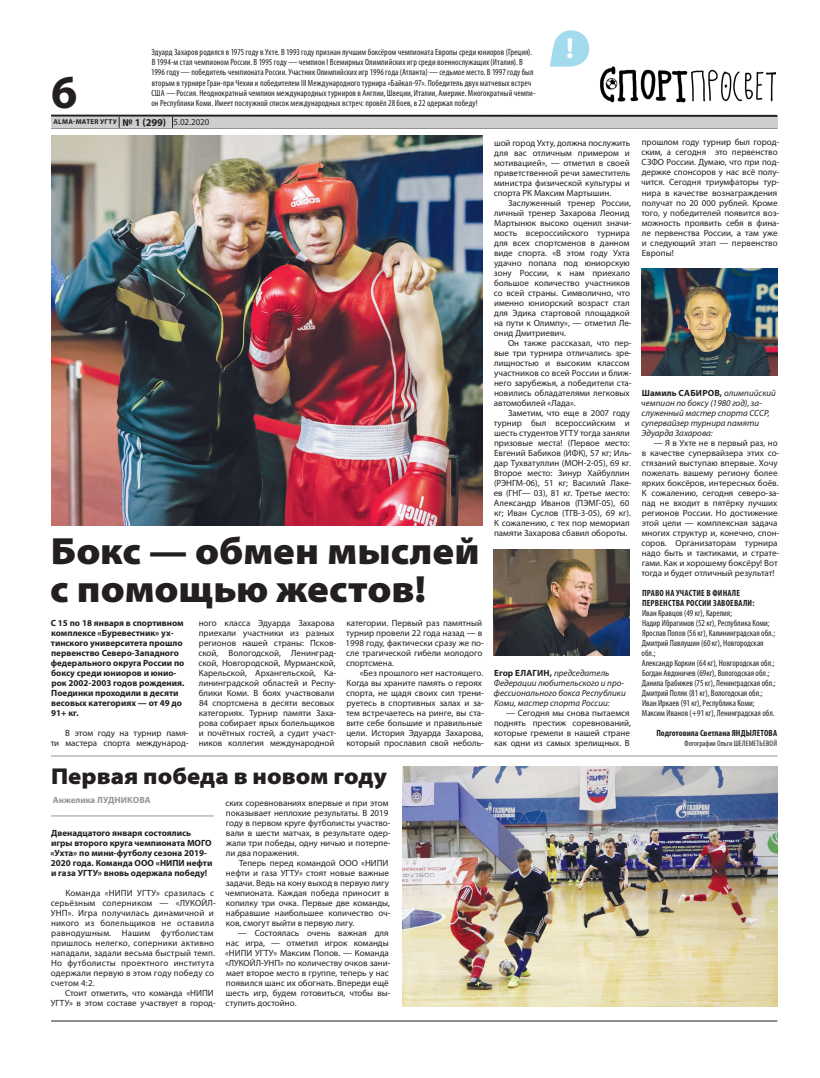
<style>
.page{position:relative;width:820px;height:1078px;background:#fff}
.page>*{position:absolute;margin:0;border:0;box-sizing:border-box;transform-origin:0 0}
.t1{font:700 47.4px "Myriad Pro";color:#231f20}
.t2{font:900 semi-expanded 38px/38px "Myriad Pro";letter-spacing:-.005em;color:#231f20}
.t3{font:700 29px "Myriad Pro";color:#fff}
.t4{font:900 semi-expanded 23px "Myriad Pro";color:#231f20}
.t5{font:9px/10px "Myriad Pro";color:#231f20}
.t6{font:condensed 9px/10px "Myriad Pro";letter-spacing:.005em;color:#231f20}
.t7{font:700 9px/10px "Myriad Pro";color:#231f20}
.t8{font:9px/10px "Myriad Pro";letter-spacing:.02em;color:#231f20}
.t9{font:italic 9px/10px "Myriad Pro";color:#231f20}
.t10{font:700 condensed 9px/10px "Myriad Pro";letter-spacing:.02em;color:#231f20}
.t11{font:700 condensed 9px "Myriad Pro";color:#231f20}
.t12{font:700 9px "Myriad Pro";letter-spacing:.005em;color:#939598}
.t13{font:condensed 8px "Myriad Pro";color:#231f20}
.t14{font:700 7px "Myriad Pro";letter-spacing:.04em;color:#231f20}
.s1{font-size:10.5px}
.s2{font-weight:400;font-size:9px}
.s3{font-weight:700;font-style:normal}
</style>
<div class="page">
<hr style="left:51px;top:128px;width:726px;height:1px;background:#231f20">
<hr style="left:51px;top:115px;width:726px;height:2px;background:#231f20">
<div style="left:51px;top:117px;width:726px;height:11px;background:#cdced0"></div>
<svg style="left:172px;top:116px;width:1px;height:12px"></svg>
<hr style="left:51px;top:1020px;width:726px;height:1px;background:#231f20">
<img style="left:600px;top:66px;width:174px;height:36px">
<svg style="left:550px;top:30px;width:40px;height:37px"></svg>
<img style="left:51px;top:135px;width:431px;height:390px">
<hr style="left:51px;top:755px;width:726px;height:1px;background:#939598">
<img style="left:493px;top:549px;width:136px;height:106px">
<img style="left:641px;top:268px;width:136px;height:107px">
<img style="left:403px;top:766px;width:374px;height:239px">
<hr style="left:51px;top:815px;width:163px;height:1px;background:#939598">
<p class="t6" style="left:151px;top:47px;width:382px">Эдуард Захаров родился в 1975 году в Ухте. В 1993 году признан лучшим боксёром чемпионата Европы среди юниоров (Греция).</p>
<h3 class="t3" style="left:566px;top:30px;width:9px">!</h3>
<p class="t6" style="left:151px;top:57px;width:386px">В 1994-м стал чемпионом России. В 1995 году — чемпион I Всемирных Олимпийских игр среди военнослужащих (Италия). В 1996 году — победитель чемпионата России. Участник Олимпийских игр 1996 года (Атланта) — седьмое место. В 1997 году был вторым в турнире Гран-при Чехии и победителем ΙΙΙ Международного турнира «Байкал-97». Победитель двух матчевых встреч США — Россия. Неоднократный чемпион международных турниров в Англии, Швеции, Италии, Америке. Многократный чемпи&shy;он Республики Коми. Имеет послужной список международных встреч: провёл 28 боев, в 22 одержал победу!</p>
<h1 class="t1" style="left:51px;top:61px;width:28px">6</h1>
<p class="t14" style="left:53px;top:117px;width:157px">ALMA-MATER УГТУ <span class="s1">№ 1 (299)</span> <span class="s2">5.02.2020</span></p>
<h2 class="t2" style="left:50px;top:533px;width:430px">Бокс — обмен мыслей с помощью жестов!</h2>
<p class="t7" style="left:51px;top:617px;width:135px">С 15 по 18 января в спортивном комплексе «Буревестник» ух&shy;тинского университета прошло первенство Северо-Западного федерального округа России по боксу среди юниоров и юнио&shy;рок 2002-2003 годов рождения.<br>Поединки проходили в десяти весовых категориях — от 49 до<br>91+ кг.</p>
<p class="t5" style="left:51px;top:727px;width:139px;text-align:right">В этом году на турнир памя-<br>ти мастера спорта международ-</p>
<p class="t5" style="left:198px;top:617px;width:139px">ного класса Эдуарда Захарова приехали участники из разных регионов нашей страны: Псков&shy;ской, Вологодской, Ленинград&shy;ской, Новгородской, Мурманской,<br>Карельской, Архангельской, Ка&shy;лининградской областей и Респу&shy;блики Коми. В боях участвовали<br>84 спортсмена в десяти весовых категориях. Турнир памяти Заха&shy;рова собирает ярых болельщиков и почётных гостей, а судит участ&shy;ников коллегия международной</p>
<p class="t5" style="left:345px;top:617px;width:140px">категории. Первый раз памятный турнир провели 22 года назад — в<br>1998 году, фактически сразу же по&shy;сле трагической гибели молодого спортсмена.</p>
<p class="t5" style="left:346px;top:667px;width:139px;text-indent:14px">«Без прошлого нет настоящего.<br>Когда вы храните память о героях спорта, не щадя своих сил трени&shy;руетесь в спортивных залах и за&shy;тем встречаетесь на ринге, вы ста&shy;вите себе большие и правильные цели. История Эдуарда Захарова, который прославил свой неболь-</p>
<h3 class="t4" style="left:51px;top:762px;width:337px">Первая победа в новом году</h3>
<p class="t12" style="left:53px;top:793px;width:99px">Анжелика ЛУДНИКОВА</p>
<p class="t7" style="left:50px;top:827px;width:163px">Двенадцатого января состоялись игры второго круга чемпионата МОГО «Ухта» по мини-футболу сезона 2019- 2020 года. Команда ООО «НИПИ нефти и газа УГТУ» вновь одержала победу!</p>
<p class="t8" style="left:51px;top:887px;width:167px;text-indent:15px">Команда «НИПИ УГТУ» сразилась с серьёзным соперником — «ЛУКОЙЛ-<br>УНП». Игра получилась динамичной и никого из болельщиков не оставила равнодушным. Нашим футболистам пришлось нелегко, соперники активно нападали, задали весьма быстрый темп.<br>Но футболисты проектного института одержали первую в этом году победу со счетом 4:2.</p>
<p class="t5" style="left:51px;top:987px;width:166px;text-align:right">Стоит отметить, что команда «НИПИ<br>УГТУ» в этом составе участвует в город-</p>
<p class="t5" style="left:225px;top:797px;width:167px">ских соревнованиях впервые и при этом показывает неплохие результаты. В 2019 году в первом круге футболисты участво&shy;вали в шести матчах, в результате одер&shy;жали три победы, одну ничью и потерпе&shy;ли два поражения.</p>
<p class="t5" style="left:225px;top:857px;width:167px;text-indent:14px">Теперь перед командой ООО «НИПИ нефти и газа УГТУ» стоят новые важные задачи. Ведь на кону выход в первую лигу чемпионата. Каждая победа приносит в копилку три очка. Первые две команды, набравшие наибольшее количество оч&shy;ков, смогут выйти в первую лигу.</p>
<p class="t5" style="left:225px;top:927px;width:167px;text-indent:13px">— Состоялась очень важная для нас игра, — отметил игрок команды «НИПИ УГТУ» Максим Попов. — Команда «ЛУКОЙЛ-УНП» по количеству очков зани&shy;мает второе место в группе, теперь у нас появился шанс их обогнать. Впереди ещё шесть игр, будем готовиться, чтобы вы&shy;ступить достойно.</p>
<p class="t5" style="left:493px;top:137px;width:138px;text-align:justify">шой город Ухту, должна послужить для вас отличным примером и мотивацией», — отметил в своей приветственной речи заместитель министра физической культуры и спорта РК Максим Мартышин.</p>
<p class="t5" style="left:493px;top:197px;width:139px;text-indent:14px">Заслуженный тренер России, личный тренер Захарова Леонид<br>Мартынюк высоко оценил значи&shy;мость всероссийского турнира для всех спортсменов в данном виде спорта. «В этом году Ухта удачно попала под юниорскую зону России, к нам приехало большое количество участников со всей страны. Символично, что именно юниорский возраст стал для Эдика стартовой площадкой на пути к Олимпу», — отметил Ле&shy;онид Дмитриевич.</p>
<p class="t5" style="left:493px;top:337px;width:139px;text-indent:14px">Он также рассказал, что пер&shy;вые три турнира отличались зре&shy;лищностью и высоким классом участников со всей России и ближ&shy;него зарубежья, а победители ста&shy;новились обладателями легковых автомобилей «Лада».</p>
<p class="t5" style="left:493px;top:407px;width:139px;text-indent:14px">Заметим, что еще в 2007 году турнир был всероссийским и шесть студентов УГТУ тогда заняли призовые места! (Первое место:<br>Евгений Бабиков (ИФК), 57 кг; Иль&shy;дар Тухватуллин (МОН-2-05), 69 кг.<br>Второе место: Зинур Хайбуллин (РЭНГМ-06), 51 кг; Василий Лаке&shy;ев (ГНГ— 03), 81 кг. Третье место:<br>Александр Иванов (ПЭМГ-05), 60 кг; Иван Суслов (ТГВ-3-05), 69 кг).<br>К сожалению, с тех пор мемориал памяти Захарова сбавил обороты.</p>
<p class="t9" style="left:493px;top:667px;width:133px"><span class="s3">Егор ЕЛАГИН,</span> председатель<br>Федерации любительского и про&shy;фессионального бокса Республики<br>Коми, мастер спорта России:</p>
<p class="t5" style="left:494px;top:707px;width:138px;text-indent:12px">— Сегодня мы снова пытаемся поднять престиж соревнований, которые гремели в нашей стране как одни из самых зрелищных. В</p>
<p class="t5" style="left:641px;top:137px;width:140px">прошлом году турнир был город&shy;ским, а сегодня это первенство<br>СЗФО России. Думаю, что при под&shy;держке спонсоров у нас всё полу&shy;чится. Сегодня триумфаторы тур&shy;нира в качестве вознаграждения получат по 20 000 рублей. Кроме того, у победителей появится воз&shy;можность проявить себя в фина&shy;ле первенства России, а там уже и следующий этап — первенство<br>Европы!</p>
<p class="t9" style="left:641px;top:387px;width:136px"><span class="s3">Шамиль САБИРОВ,</span> олимпийский чемпион по боксу (1980 год), за&shy;служенный мастер спорта СССР, супервайзер турнира памяти<br>Эдуарда Захарова:</p>
<p class="t5" style="left:641px;top:437px;width:139px;text-indent:12px">— Я в Ухте не в первый раз, но в качестве супервайзера этих со&shy;стязаний выступаю впервые. Хочу пожелать вашему региону более ярких боксёров, интересных боёв.<br>К сожалению, сегодня северо-за&shy;пад не входит в пятёрку лучших регионов России. Но достижение этой цели — комплексная задача многих структур и, конечно, спон&shy;соров. Организаторам турнира надо быть и тактиками, и страте&shy;гами. Как и хорошему боксёру! Вот тогда и будет отличный результат!</p>
<p class="t10" style="left:642px;top:587px;width:114px">ПРАВО НА УЧАСТИЕ В ФИНАЛЕ<br>ПЕРВЕНСТВА РОССИИ ЗАВОЕВАЛИ:</p>
<p class="t6" style="left:641px;top:607px;width:135px">Иван Кравцов (49 кг), Карелия;<br>Надир Ибрагимов (52 кг), Республика Коми; Ярослав Попов (56 кг), Калининградская обл.; Дмитрий Павлушин (60 кг), Новгородская обл.;<br>Александр Коркин (64 кг), Новгородская обл.; Богдан Авдоничев (69кг), Вологодская обл.; Данила Грабижев (75 кг), Ленинградская обл.; Дмитрий Поляк (81 кг), Вологодская обл.; Иван Иркаев (91 кг), Республика Коми; Максим Иванов (+91 кг), Ленинградская обл.</p>
<p class="t11" style="left:656px;top:727px;width:122px">Подготовила Светлана ЯНДЫЛЕТОВА</p>
<p class="t13" style="left:684px;top:738px;width:94px">Фотографии Ольги ШЕЛЕМЕТЬЕВОЙ</p>
</div>
